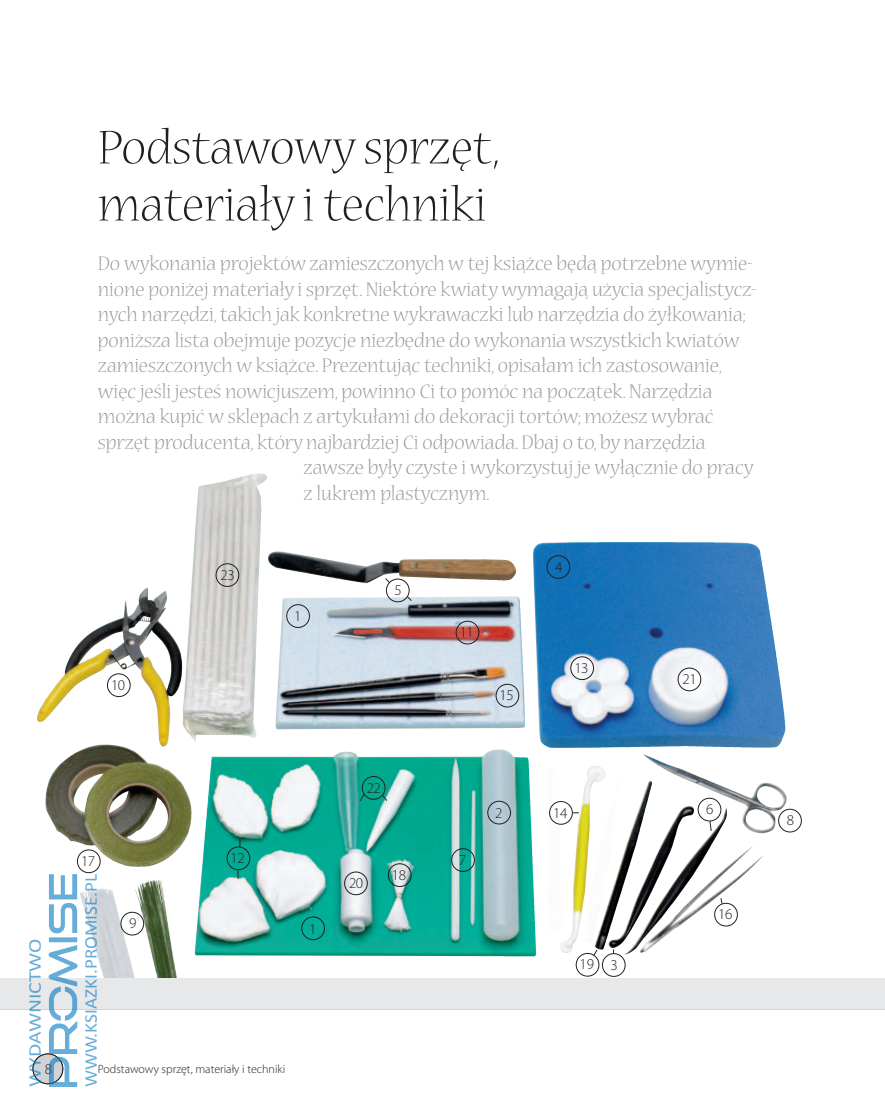
<style>
.page{position:relative;width:885px;height:1115px;background:#fff}
.page>*{position:absolute;margin:0;border:0;box-sizing:border-box;transform-origin:0 0}
.t1{font:300 52.5px/57px "Nueva Std";color:#231f20}
.t2{font:300 21.75px "Nueva Std";color:#939598}
.t3{font:18px "Calibri";color:#0077c0;scale:1.07 1}
.t4{font:18px "Calibri";color:#0077c0;scale:1.2 1}
.t5{font:300 15px "Myriad Pro";letter-spacing:-.03em;color:#231f20}
.t6{font:300 12px "Myriad Pro";color:#231f20}
</style>
<div class="page">
<img style="left:0;top:473px;width:884px;height:614px">
<div style="left:33px;top:1053px;width:30px;height:30px;background:#d1d2d4;border-radius:50%"></div>
<div style="left:33px;top:1053px;width:30px;height:30px;border:1px solid #231f20;border-radius:50%"></div>
<img style="left:182px;top:473px;width:75px;height:264px">
<div style="left:0;top:978px;width:884px;height:30px;background:#e7e8e9"></div>
<svg style="left:384px;top:577px;width:6px;height:6px"></svg>
<svg style="left:406px;top:595px;width:6px;height:6px"></svg>
<svg style="left:592px;top:948px;width:6px;height:8px"></svg>
<svg style="left:720px;top:897px;width:2px;height:6px"></svg>
<svg style="left:359px;top:792px;width:6px;height:9px"></svg>
<svg style="left:381px;top:794px;width:7px;height:7px"></svg>
<svg style="left:709px;top:821px;width:3px;height:10px"></svg>
<div style="left:301px;top:916px;width:24px;height:23px;border:1px solid #231f20;border-radius:50%"></div>
<div style="left:286px;top:604px;width:24px;height:23px;border:1px solid #231f20;border-radius:50%"></div>
<div style="left:602px;top:952px;width:23px;height:24px;border:1px solid #231f20;border-radius:50%"></div>
<div style="left:546px;top:555px;width:24px;height:23px;border:1px solid #231f20;border-radius:50%"></div>
<div style="left:386px;top:578px;width:23px;height:24px;border:1px solid #231f20;border-radius:50%"></div>
<div style="left:575px;top:952px;width:24px;height:24px;border:1px solid #231f20;border-radius:50%"></div>
<div style="left:697px;top:797px;width:24px;height:24px;border:1px solid #231f20;border-radius:50%"></div>
<div style="left:714px;top:902px;width:23px;height:24px;border:1px solid #231f20;border-radius:50%"></div>
<div style="left:778px;top:808px;width:23px;height:24px;border:1px solid #231f20;border-radius:50%"></div>
<div style="left:549px;top:800px;width:23px;height:24px;border:1px solid #231f20;border-radius:50%"></div>
<div style="left:677px;top:667px;width:24px;height:24px;border:1px solid #231f20;border-radius:50%"></div>
<div style="left:570px;top:656px;width:24px;height:23px;border:1px solid #231f20;border-radius:50%"></div>
<div style="left:455px;top:620px;width:24px;height:24px;border:1px solid #231f20;border-radius:50%"></div>
<div style="left:216px;top:563px;width:23px;height:23px;border:1px solid #231f20;border-radius:50%"></div>
<div style="left:107px;top:673px;width:23px;height:23px;border:1px solid #231f20;border-radius:50%"></div>
<div style="left:77px;top:849px;width:23px;height:23px;border:1px solid #231f20;border-radius:50%"></div>
<div style="left:120px;top:911px;width:24px;height:24px;border:1px solid #231f20;border-radius:50%"></div>
<div style="left:227px;top:846px;width:23px;height:23px;border:1px solid #231f20;border-radius:50%"></div>
<div style="left:344px;top:871px;width:23px;height:23px;border:1px solid #231f20;border-radius:50%"></div>
<div style="left:362px;top:775px;width:23px;height:24px;border:1px solid #231f20;border-radius:50%"></div>
<div style="left:388px;top:863px;width:23px;height:23px;border:1px solid #231f20;border-radius:50%"></div>
<div style="left:451px;top:848px;width:23px;height:23px;border:1px solid #231f20;border-radius:50%"></div>
<div style="left:487px;top:800px;width:24px;height:24px;border:1px solid #231f20;border-radius:50%"></div>
<div style="left:495px;top:683px;width:24px;height:24px;border:1px solid #231f20;border-radius:50%"></div>
<svg style="left:49px;top:873px;width:29px;height:213px"></svg>
<h1 class="t1" style="left:98px;top:121px;width:403px">Podstawowy sprzęt, materiały i techniki</h1>
<p class="t2" style="left:98px;top:253px;width:656px">Do wykonania projektów zamieszczonych w tej książce będą potrzebne wymie-</p>
<p class="t2" style="left:98px;top:278px;width:660px">nione poniżej materiały i sprzęt. Niektóre kwiaty wymagają użycia specjalistycz-</p>
<p class="t2" style="left:98px;top:304px;width:649px">nych narzędzi, takich jak konkretne wykrawaczki lub narzędzia do żyłkowania;</p>
<p class="t2" style="left:98px;top:329px;width:643px">poniższa lista obejmuje pozycje niezbędne do wykonania wszystkich kwiatów</p>
<p class="t2" style="left:98px;top:355px;width:625px">zamieszczonych w książce. Prezentując techniki, opisałam ich zastosowanie,</p>
<p class="t2" style="left:98px;top:380px;width:616px">więc jeśli jesteś nowicjuszem, powinno Ci to pomóc na początek. Narzędzia</p>
<p class="t2" style="left:98px;top:406px;width:617px">można kupić w sklepach z artykułami do dekoracji tortów; możesz wybrać</p>
<p class="t2" style="left:98px;top:431px;width:609px">sprzęt producenta, który najbardziej Ci odpowiada. Dbaj o to, by narzędzia</p>
<p class="t2" style="left:303px;top:457px;width:451px">zawsze były czyste i wykorzystuj je wyłącznie do pracy</p>
<p class="t2" style="left:303px;top:482px;width:187px">z lukrem plastycznym.</p>
<p class="t5" style="left:111px;top:675px;width:16px">10</p>
<p class="t5" style="left:220px;top:565px;width:16px">23</p>
<p class="t5" style="left:294px;top:607px;width:9px">1</p>
<p class="t5" style="left:394px;top:581px;width:9px">5</p>
<p class="t5" style="left:459px;top:623px;width:16px">11</p>
<p class="t5" style="left:499px;top:686px;width:16px">15</p>
<p class="t5" style="left:555px;top:557px;width:9px">4</p>
<p class="t5" style="left:574px;top:658px;width:16px">13</p>
<p class="t5" style="left:682px;top:669px;width:16px">21</p>
<p class="t4" style="left:24px;top:1086px;width:125px;rotate:-90deg">WYDAWNICTWO</p>
<p class="t5" style="left:45px;top:1059px;width:9px">8</p>
<p class="t5" style="left:81px;top:851px;width:16px">17</p>
<p class="t5" style="left:231px;top:848px;width:16px">12</p>
<p class="t3" style="left:79px;top:1086px;width:200px;rotate:-90deg">WWW.KSIAZKI.PROMISE.PL</p>
<p class="t5" style="left:129px;top:913px;width:9px">9</p>
<p class="t6" style="left:98px;top:1061px;width:189px">Podstawowy sprzęt, materiały i techniki</p>
<p class="t5" style="left:309px;top:919px;width:9px">1</p>
<p class="t5" style="left:366px;top:778px;width:16px">22</p>
<p class="t5" style="left:349px;top:873px;width:16px">20</p>
<p class="t5" style="left:392px;top:865px;width:16px">18</p>
<p class="t5" style="left:458px;top:850px;width:9px">7</p>
<p class="t5" style="left:495px;top:803px;width:9px">2</p>
<p class="t5" style="left:553px;top:803px;width:16px">14</p>
<p class="t5" style="left:579px;top:955px;width:16px">19</p>
<p class="t5" style="left:610px;top:955px;width:9px">3</p>
<p class="t5" style="left:706px;top:800px;width:9px">6</p>
<p class="t5" style="left:718px;top:904px;width:16px">16</p>
<p class="t5" style="left:786px;top:811px;width:9px">8</p>
</div>
